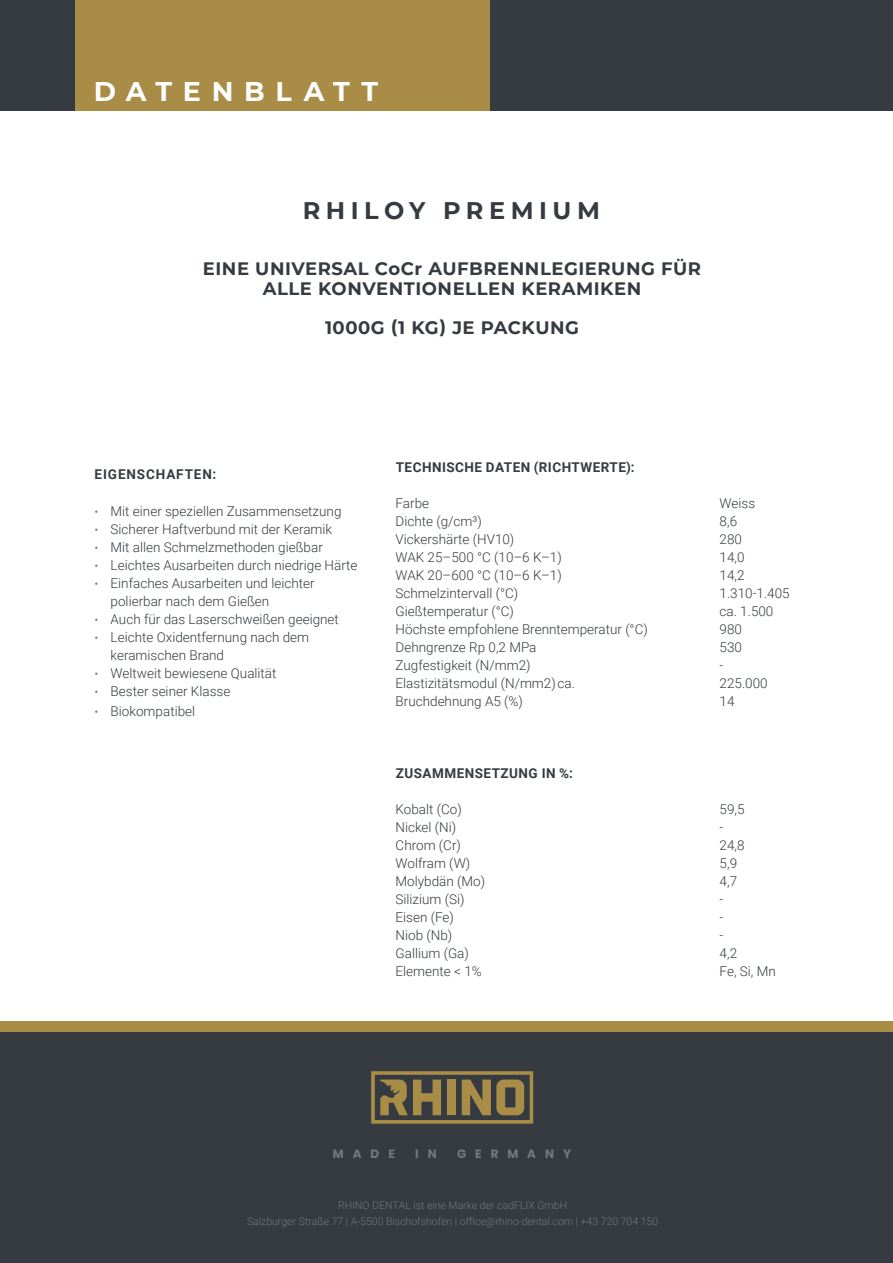
<style>
.page{position:relative;width:893px;height:1263px;background:#fff}
.page>*{position:absolute;margin:0;border:0;box-sizing:border-box;transform-origin:0 0}
.t1{font:700 27px "Montserrat";letter-spacing:.395em;color:#fff}
.t2{font:700 24px "Montserrat";letter-spacing:.23em;color:#353b40}
.t3{font:700 18px/19.5px "Montserrat";letter-spacing:.03em;color:#353b40;text-align:center}
.t4{font:300 13.5px/18px "Roboto";color:#353b40}
.t5{font:700 13.5px "Roboto";letter-spacing:.035em;color:#353b40}
.t6{font:700 13.5px "Roboto";letter-spacing:.065em;color:#353b40}
.t7{font:700 12px "Poppins";letter-spacing:.75em;color:#76787b}
.t8{font:300 10.5px/16.5px "Roboto";color:#76787b;text-align:center}
.s1{font-size:12px;color:#76787b}
</style>
<div class="page">
<div style="left:0;top:0;width:893px;height:111px;background:#353b40"></div>
<div style="left:0;top:1031px;width:893px;height:232px;background:#353b40"></div>
<div style="left:76px;top:0;width:414px;height:111px;background:#a98d47"></div>
<div style="left:0;top:1020px;width:893px;height:11px;background:#a98d47"></div>
<svg style="left:371px;top:1071px;width:162px;height:53px"></svg>
<p class="t1" style="left:94px;top:72px;width:286px">DATENBLATT</p>
<p class="t2" style="left:303px;top:194px;width:299px">RHILOY PREMIUM</p>
<p class="t3" style="left:203px;top:258px;width:500px">EINE UNIVERSAL CoCr AUFBRENNLEGIERUNG FÜR<br>ALLE KONVENTIONELLEN KERAMIKEN</p>
<p class="t3" style="left:325px;top:317px;width:255px">1000G (1 KG) JE PACKUNG</p>
<p class="t6" style="left:95px;top:465px;width:123px">EIGENSCHAFTEN:</p>
<p class="t4" style="left:94px;top:502px;width:249px"><span class="s1">•</span> Mit einer speziellen Zusammensetzung</p>
<p class="t4" style="left:94px;top:520px;width:239px"><span class="s1">•</span> Sicherer Haftverbund mit der Keramik</p>
<p class="t4" style="left:94px;top:538px;width:230px"><span class="s1">•</span> Mit allen Schmelzmethoden gießbar</p>
<p class="t4" style="left:94px;top:556px;width:265px"><span class="s1">•</span> Leichtes Ausarbeiten durch niedrige Härte</p>
<p class="t4" style="left:111px;top:574px;width:205px;text-indent:-16px"><span class="s1">•</span> Einfaches Ausarbeiten und leichter polierbar nach dem Gießen</p>
<p class="t4" style="left:94px;top:610px;width:246px"><span class="s1">•</span> Auch für das Laserschweißen geeignet</p>
<p class="t4" style="left:111px;top:628px;width:200px;text-indent:-16px"><span class="s1">•</span> Leichte Oxidentfernung nach dem keramischen Brand</p>
<p class="t4" style="left:94px;top:664px;width:184px"><span class="s1">•</span> Weltweit bewiesene Qualität</p>
<p class="t4" style="left:94px;top:682px;width:137px"><span class="s1">•</span> Bester seiner Klasse</p>
<p class="t4" style="left:94px;top:701px;width:102px"><span class="s1">•</span> Biokompatibel</p>
<p class="t5" style="left:396px;top:457px;width:240px">TECHNISCHE DATEN (RICHTWERTE):</p>
<p class="t4" style="left:396px;top:493px;width:35px">Farbe</p>
<p class="t4" style="left:720px;top:493px;width:37px">Weiss</p>
<p class="t4" style="left:396px;top:511px;width:88px">Dichte (g/cm³)</p>
<p class="t4" style="left:720px;top:511px;width:19px">8,6</p>
<p class="t4" style="left:396px;top:529px;width:120px">Vickershärte (HV10)</p>
<p class="t4" style="left:720px;top:529px;width:24px">280</p>
<p class="t4" style="left:396px;top:547px;width:168px">WAK 25–500 °C (10–6 K–1)</p>
<p class="t4" style="left:720px;top:547px;width:27px">14,0</p>
<p class="t4" style="left:396px;top:565px;width:168px">WAK 20–600 °C (10–6 K–1)</p>
<p class="t4" style="left:720px;top:565px;width:27px">14,2</p>
<p class="t4" style="left:396px;top:583px;width:124px">Schmelzintervall (°C)</p>
<p class="t4" style="left:720px;top:583px;width:72px">1.310-1.405</p>
<p class="t4" style="left:396px;top:601px;width:120px">Gießtemperatur (°C)</p>
<p class="t4" style="left:720px;top:601px;width:55px">ca. 1.500</p>
<p class="t4" style="left:396px;top:619px;width:254px">Höchste empfohlene Brenntemperatur (°C)</p>
<p class="t4" style="left:720px;top:619px;width:24px">980</p>
<p class="t4" style="left:396px;top:637px;width:142px">Dehngrenze Rp 0,2 MPa</p>
<p class="t4" style="left:720px;top:637px;width:24px">530</p>
<p class="t4" style="left:396px;top:655px;width:136px">Zugfestigkeit (N/mm2)</p>
<p class="t4" style="left:720px;top:655px;width:5px">-</p>
<p class="t4" style="left:396px;top:673px;width:181px">Elastizitätsmodul (N/mm2) ca.</p>
<p class="t4" style="left:720px;top:673px;width:50px">225.000</p>
<p class="t4" style="left:396px;top:691px;width:129px">Bruchdehnung A5 (%)</p>
<p class="t4" style="left:720px;top:691px;width:16px">14</p>
<p class="t5" style="left:396px;top:763px;width:179px">ZUSAMMENSETZUNG IN %:</p>
<p class="t4" style="left:396px;top:799px;width:68px">Kobalt (Co)</p>
<p class="t4" style="left:720px;top:799px;width:27px">59,5</p>
<p class="t4" style="left:396px;top:817px;width:62px">Nickel (Ni)</p>
<p class="t4" style="left:720px;top:817px;width:5px">-</p>
<p class="t4" style="left:396px;top:835px;width:67px">Chrom (Cr)</p>
<p class="t4" style="left:720px;top:835px;width:27px">24,8</p>
<p class="t4" style="left:396px;top:853px;width:76px">Wolfram (W)</p>
<p class="t4" style="left:720px;top:853px;width:19px">5,9</p>
<p class="t4" style="left:396px;top:871px;width:91px">Molybdän (Mo)</p>
<p class="t4" style="left:720px;top:871px;width:19px">4,7</p>
<p class="t4" style="left:396px;top:889px;width:71px">Silizium (Si)</p>
<p class="t4" style="left:720px;top:889px;width:5px">-</p>
<p class="t4" style="left:396px;top:907px;width:60px">Eisen (Fe)</p>
<p class="t4" style="left:720px;top:907px;width:5px">-</p>
<p class="t4" style="left:396px;top:925px;width:58px">Niob (Nb)</p>
<p class="t4" style="left:720px;top:925px;width:5px">-</p>
<p class="t4" style="left:396px;top:943px;width:75px">Gallium (Ga)</p>
<p class="t4" style="left:720px;top:943px;width:19px">4,2</p>
<p class="t4" style="left:396px;top:961px;width:88px">Elemente &lt; 1%</p>
<p class="t4" style="left:720px;top:961px;width:58px">Fe, Si, Mn</p>
<p class="t7" style="left:333px;top:1146px;width:63px">MADE</p>
<p class="t7" style="left:415px;top:1146px;width:23px">I N</p>
<p class="t7" style="left:457px;top:1146px;width:116px">GERMANY</p>
<p class="t8" style="left:247px;top:1196px;width:413px">RHINO DENTAL ist eine Marke der cadFLIX GmbH<br>Salzburger Straße 77 | A-5500 Bischofshofen | office@rhino-dental.com | +43 720 704 150</p>
</div>
